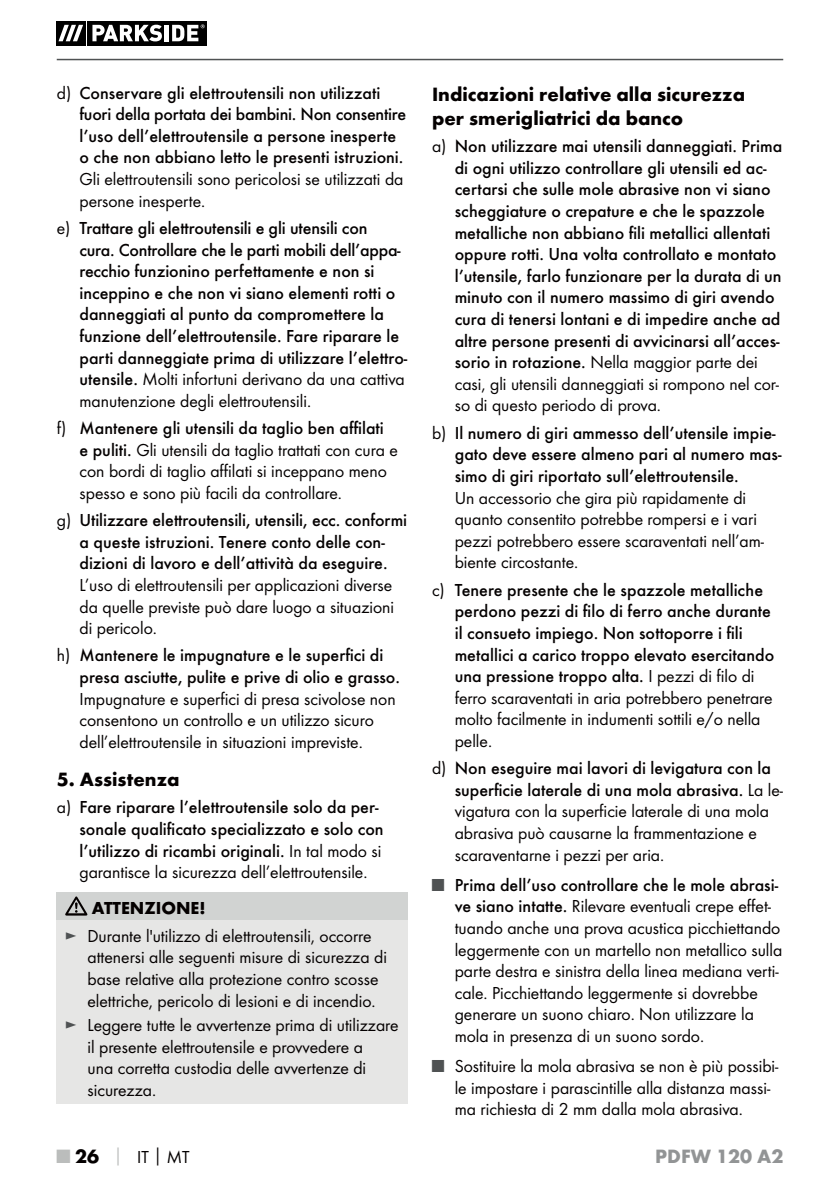
<style>
.page{position:relative;width:840px;height:1191px;background:#fff}
.page>*{position:absolute;margin:0;border:0;box-sizing:border-box;transform-origin:0 0}
.t1{font:700 20px/24px "Futura";color:#040000}
.t2{font:700 20px "Futura";color:#929495}
.t3{font:500 18px/21.6px "Futura";color:#040000}
.t4{font:18px/21.6px "Futura Boo";color:#040000}
.t5{font:700 18px "Futura";color:#040000}
.s1{font-family:"Futura Boo";font-weight:400}
.s2{font-family:"Futura";font-weight:500}
.s3{color:#4f5253}
.s4{font-family:"Futura Boo";font-weight:400;color:#4f5253}
.s5{font-family:"Futura";font-weight:700;font-size:20px;color:#bbbdbc}
.s6{font-family:"Futura";font-weight:700;font-size:20px}
.s7{font-family:"Futura";font-weight:700;color:#bbbdbc}
.s8{font-family:"Futura";font-weight:700}
</style>
<div class="page">
<hr style="left:57px;top:59px;width:725px;height:1px;background:#4f5253">
<svg style="left:85px;top:21px;width:122px;height:24px"></svg>
<div style="left:56px;top:21px;width:29px;height:24px;background:#000"></div>
<div style="left:87px;top:21px;width:119px;height:24px;background:#000"></div>
<svg style="left:58px;top:25px;width:25px;height:16px"></svg>
<svg style="left:92px;top:25px;width:70px;height:16px"></svg>
<hr style="left:164px;top:25px;width:4px;height:16px;background:#fff">
<svg style="left:172px;top:24px;width:32px;height:17px"></svg>
<div style="left:57px;top:892px;width:351px;height:28px;background:#d1d3d2"></div>
<div style="left:57px;top:920px;width:351px;height:183px;background:#e6e6e5"></div>
<svg style="left:65px;top:896px;width:22px;height:19px"></svg>
<p class="t3" style="left:79px;top:83px;width:328px;text-indent:-23px"><span class="s1">d)</span> Conservare gli elettroutensili non utilizzati fuori della portata dei bambini. Non consentire l’uso dell’elettroutensile a persone inesperte o che non abbiano letto le presenti istruzioni.</p>
<p class="t4" style="left:79px;top:169px;width:325px">Gli elettroutensili sono pericolosi se utilizzati da persone inesperte.</p>
<p class="t3" style="left:79px;top:218px;width:329px;text-indent:-23px"><span class="s1">e)</span> Trattare gli elettroutensili e gli utensili con<br>cura. Controllare che le parti mobili dell’appa&shy;recchio funzionino perfettamente e non si inceppino e che non vi siano elementi rotti o danneggiati al punto da compromettere la funzione dell’elettroutensile. Fare riparare le parti danneggiate prima di utilizzare l’elettro-</p>
<p class="t4" style="left:79px;top:369px;width:326px"><span class="s2">utensile.</span> Molti infortuni derivano da una cattiva manutenzione degli elettroutensili.</p>
<p class="t3" style="left:57px;top:418px;width:328px"><span class="s1">f)</span> Mantenere gli utensili da taglio ben affilati</p>
<p class="t4" style="left:79px;top:440px;width:320px"><span class="s2">e puliti.</span> Gli utensili da taglio trattati con cura e con bordi di taglio affilati si inceppano meno spesso e sono più facili da controllare.</p>
<p class="t3" style="left:57px;top:510px;width:351px;text-align:center"><span class="s1">g)</span> Utilizzare elettroutensili, utensili, ecc. conformi a queste istruzioni. Tenere conto delle con&shy;dizioni di lavoro e dell’attività da eseguire.</p>
<p class="t4" style="left:79px;top:575px;width:316px;text-align:justify">L’uso di elettroutensili per applicazioni diverse da quelle previste può dare luogo a situazioni di pericolo.</p>
<p class="t3" style="left:79px;top:645px;width:322px;text-indent:-23px"><span class="s1">h)</span> Mantenere le impugnature e le superfici di presa asciutte, pulite e prive di olio e grasso.</p>
<p class="t4" style="left:79px;top:689px;width:317px">Impugnature e superfici di presa scivolose non consentono un controllo e un utilizzo sicuro dell’elettroutensile in situazioni impreviste.</p>
<p class="t1" style="left:57px;top:769px;width:124px">5. Assistenza</p>
<p class="t3" style="left:79px;top:797px;width:305px;text-indent:-23px"><span class="s1">a)</span> Fare riparare l’elettroutensile solo da per&shy;sonale qualificato specializzato e solo con l’utilizzo di ricambi originali. <span class="s1">In tal modo si</span></p>
<p class="t4" style="left:79px;top:862px;width:289px">garantisce la sicurezza dell’elettroutensile.</p>
<p class="t5" style="left:92px;top:901px;width:115px">ATTENZIONE!</p>
<p class="t4" style="left:87px;top:926px;width:301px;text-indent:-23px"><span class="s3">►</span> Durante l'utilizzo di elettroutensili, occorre attenersi alle seguenti misure di sicurezza di base relative alla protezione contro scosse elettriche, pericolo di lesioni e di incendio.</p>
<p class="t4" style="left:87px;top:1015px;width:312px;text-indent:-23px"><span class="s3">►</span> Leggere tutte le avvertenze prima di utilizzare il presente elettroutensile e provvedere a<br>una corretta custodia delle avvertenze di sicurezza.</p>
<p class="t1" style="left:432px;top:84px;width:314px">Indicazioni relative alla sicurezza per smerigliatrici da banco</p>
<p class="t3" style="left:454px;top:136px;width:329px;text-indent:-23px"><span class="s1">a)</span> Non utilizzare mai utensili danneggiati. Prima di ogni utilizzo controllare gli utensili ed ac&shy;certarsi che sulle mole abrasive non vi siano scheggiature o crepature e che le spazzole metalliche non abbiano fili metallici allentati oppure rotti. Una volta controllato e montato l’utensile, farlo funzionare per la durata di un minuto con il numero massimo di giri avendo cura di tenersi lontani e di impedire anche ad altre persone presenti di avvicinarsi all’acces-</p>
<p class="t4" style="left:454px;top:352px;width:326px"><span class="s2">sorio in rotazione.</span> Nella maggior parte dei casi, gli utensili danneggiati si rompono nel cor&shy;so di questo periodo di prova.</p>
<p class="t3" style="left:454px;top:423px;width:328px;text-indent:-23px"><span class="s1">b)</span> Il numero di giri ammesso dell’utensile impie&shy;gato deve essere almeno pari al numero mas&shy;simo di giri riportato sull’elettroutensile.</p>
<p class="t4" style="left:454px;top:488px;width:311px">Un accessorio che gira più rapidamente di quanto consentito potrebbe rompersi e i vari pezzi potrebbero essere scaraventati nell’am&shy;biente circostante.</p>
<p class="t3" style="left:454px;top:580px;width:321px;text-indent:-23px"><span class="s1">c)</span> Tenere presente che le spazzole metalliche perdono pezzi di filo di ferro anche durante il consueto impiego. Non sottoporre i fili metallici a carico troppo elevato esercitando una pressione troppo alta. <span class="s1">I pezzi di filo di</span></p>
<p class="t4" style="left:454px;top:688px;width:319px">ferro scaraventati in aria potrebbero penetrare molto facilmente in indumenti sottili e/o nella pelle.</p>
<p class="t3" style="left:454px;top:758px;width:330px;text-indent:-23px"><span class="s1">d)</span> Non eseguire mai lavori di levigatura con la superficie laterale di una mola abrasiva. <span class="s1">La le-</span></p>
<p class="t4" style="left:454px;top:801px;width:316px">vigatura con la superficie laterale di una mola abrasiva può causarne la frammentazione e scaraventarne i pezzi per aria.</p>
<p class="t3" style="left:432px;top:875px;width:347px"><span class="s4">■</span> Prima dell’uso controllare che le mole abrasi-</p>
<p class="t4" style="left:454px;top:896px;width:329px"><span class="s2">ve siano intatte.</span> Rilevare eventuali crepe effet&shy;tuando anche una prova acustica picchiettando leggermente con un martello non metallico sulla parte destra e sinistra della linea mediana verti&shy;cale. Picchiettando leggermente si dovrebbe generare un suono chiaro. Non utilizzare la mola in presenza di un suono sordo.</p>
<p class="t4" style="left:454px;top:1056px;width:325px;text-indent:-23px"><span class="s3">■</span> Sostituire la mola abrasiva se non è più possibi&shy;le impostare i parascintille alla distanza massi&shy;ma richiesta di 2 mm dalla mola abrasiva.</p>
<p class="t4" style="left:57px;top:1146px;width:134px"><span class="s5">■</span> <span class="s6">26</span> <span class="s7">│</span> IT<span class="s8">│</span>MT</p>
<p class="t2" style="left:655px;top:1148px;width:130px">PDFW 120 A2</p>
</div>
